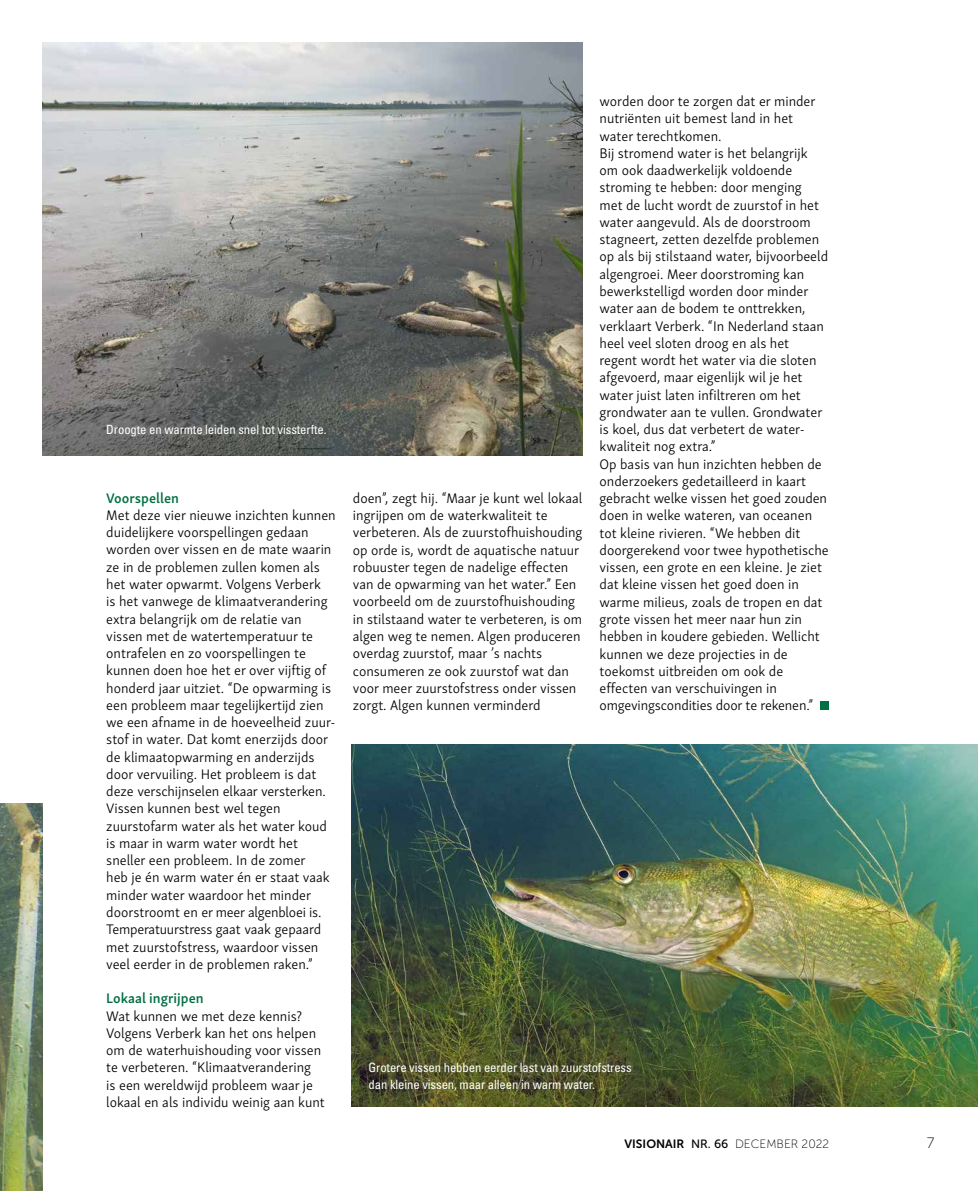
<style>
.page{position:relative;width:978px;height:1191px;background:#fff}
.page>*{position:absolute;margin:0;border:0;box-sizing:border-box;transform-origin:0 0}
.t1{font:15px "Museo Sans 100";color:#000}
.t2{font:300 14.25px/17.2px "Skolar Sans";color:#000}
.t3{font:600 14.25px "Skolar Sans";color:#006f43}
.t4{font:condensed 12.75px/17.2px "Univers LT Std";letter-spacing:-.01em;color:#fff}
.t5{font:12px "Museo Sans 100";color:#000}
.s1{font-family:"Museo Sans 700"}
.s2{font-family:"Museo Sans 500"}
</style>
<div class="page">
<img style="left:43px;top:43px;width:540px;height:412px">
<img style="left:352px;top:744px;width:626px;height:362px">
<img style="left:0;top:803px;width:43px;height:388px">
<div style="left:821px;top:701px;width:8px;height:9px;background:#006f43"></div>
<p class="t4" style="left:106px;top:420px;width:222px">Droogte en warmte leiden snel tot vissterfte.</p>
<p class="t3" style="left:106px;top:486px;width:74px">Voorspellen</p>
<p class="t2" style="left:106px;top:505px;width:231px">Met deze vier nieuwe inzichten kunnen duidelijkere voorspellingen gedaan worden over vissen en de mate waarin ze in de problemen zullen komen als het water opwarmt. Volgens Verberk<br>is het vanwege de klimaatverandering extra belangrijk om de relatie van vissen met de watertemperatuur te ontrafelen en zo voorspellingen te kunnen doen hoe het er over vijftig of honderd jaar uitziet. “De opwarming is een probleem maar tegelijkertijd zien we een afname in de hoeveelheid zuur&shy;stof in water. Dat komt enerzijds door de klimaatopwarming en anderzijds door vervuiling. Het probleem is dat deze verschijnselen elkaar versterken.<br>Vissen kunnen best wel tegen zuurstofarm water als het water koud is maar in warm water wordt het sneller een probleem. In de zomer<br>heb je én warm water én er staat vaak minder water waardoor het minder doorstroomt en er meer algenbloei is.<br>Temperatuurstress gaat vaak gepaard met zuurstofstress, waardoor vissen veel eerder in de problemen raken.”</p>
<p class="t3" style="left:106px;top:987px;width:99px">Lokaal ingrijpen</p>
<p class="t2" style="left:106px;top:1006px;width:220px">Wat kunnen we met deze kennis?<br>Volgens Verberk kan het ons helpen om de waterhuishouding voor vissen te verbeteren. “Klimaatverandering<br>is een wereldwijd probleem waar je lokaal en als individu weinig aan kunt</p>
<p class="t2" style="left:353px;top:488px;width:231px">doen”, zegt hij. “Maar je kunt wel lokaal ingrijpen om de waterkwaliteit te verbeteren. Als de zuurstofhuishouding op orde is, wordt de aquatische natuur robuuster tegen de nadelige effecten van de opwarming van het water.” Een voorbeeld om de zuurstofhuishouding in stilstaand water te verbeteren, is om algen weg te nemen. Algen produceren overdag zuurstof, maar ’s nachts consumeren ze ook zuurstof wat dan voor meer zuurstofstress onder vissen zorgt. Algen kunnen verminderd</p>
<p class="t2" style="left:600px;top:92px;width:231px">worden door te zorgen dat er minder nutriënten uit bemest land in het water terechtkomen.<br>Bij stromend water is het belangrijk om ook daadwerkelijk voldoende stroming te hebben: door menging<br>met de lucht wordt de zuurstof in het water aangevuld. Als de doorstroom stagneert, zetten dezelfde problemen op als bij stilstaand water, bijvoorbeeld algengroei. Meer doorstroming kan bewerkstelligd worden door minder water aan de bodem te onttrekken, verklaart Verberk. “In Nederland staan heel veel sloten droog en als het regent wordt het water via die sloten afgevoerd, maar eigenlijk wil je het water juist laten infiltreren om het grondwater aan te vullen. Grondwater is koel, dus dat verbetert de water&shy;kwaliteit nog extra.”<br>Op basis van hun inzichten hebben de onderzoekers gedetailleerd in kaart gebracht welke vissen het goed zouden doen in welke wateren, van oceanen tot kleine rivieren. “We hebben dit doorgerekend voor twee hypothetische vissen, een grote en een kleine. Je ziet dat kleine vissen het goed doen in warme milieus, zoals de tropen en dat grote vissen het meer naar hun zin hebben in koudere gebieden. Wellicht kunnen we deze projecties in de toekomst uitbreiden om ook de effecten van verschuivingen in omgevingscondities door te rekenen.”</p>
<p class="t4" style="left:369px;top:1058px;width:265px">Grotere vissen hebben eerder last van zuurstofstress dan kleine vissen, maar alleen in warm water.</p>
<p class="t5" style="left:625px;top:1138px;width:206px"><span class="s1">VISIONAIR</span> <span class="s2">NR. 66</span> DECEMBER 2022</p>
<p class="t1" style="left:927px;top:1135px;width:9px">7</p>
</div>
